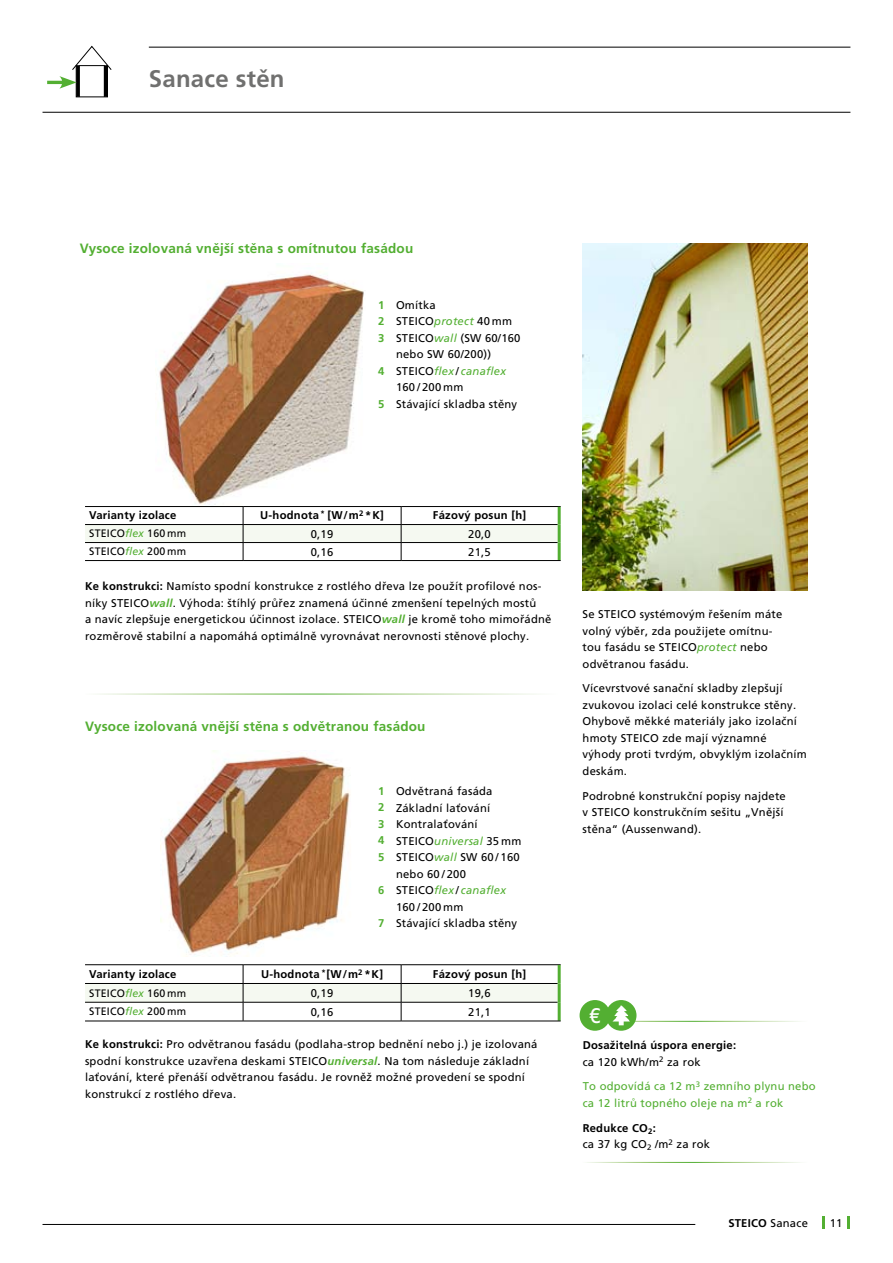
<style>
.page{position:relative;width:893px;height:1263px;background:#fff}
.page>*{position:absolute;margin:0;border:0;box-sizing:border-box;transform-origin:0 0}
.t1{font:700 24px "Frutiger CE";letter-spacing:.01em;color:#70706f}
.t2{font:21.15px "Frutiger";color:#fff}
.t3{font:700 13.5px "Frutiger CE";letter-spacing:.015em;color:#53af32}
.t4{font:11.25px/16.5px "Frutiger CE";letter-spacing:.02em;color:#000}
.t5{font:700 11.25px/16.5px "Frutiger CE";letter-spacing:.02em;color:#000}
.t6{font:11.25px/16.5px "Frutiger CE";letter-spacing:.02em;color:#53af32}
.t7{font:700 11.25px/16.5px "Frutiger CE";color:#53af32;text-align:justify}
.t8{font:10.8px "Frutiger CE";letter-spacing:.02em;color:#000}
.s1{font-style:italic;color:#53af32}
.s2{font-weight:700}
.s3{font-family:"Frutiger";font-weight:700;font-style:italic;color:#53af32}
.s4{font-family:"Frutiger";font-style:italic;color:#53af32}
.s5{font-weight:400}
</style>
<div class="page">
<hr style="left:43px;top:1224px;width:652px;height:1px;background:#000">
<svg style="left:822px;top:1216px;width:3px;height:13px"></svg>
<svg style="left:847px;top:1216px;width:3px;height:13px"></svg>
<hr style="left:149px;top:47px;width:701px;height:1px;background:#000">
<hr style="left:43px;top:112px;width:807px;height:1px;background:#000">
<img style="left:159px;top:274px;width:205px;height:231px">
<hr style="left:401px;top:506px;width:160px;height:1px;background:#000">
<hr style="left:558px;top:507px;width:3px;height:17px;background:#53af32">
<hr style="left:558px;top:524px;width:3px;height:18px;background:#53af32">
<hr style="left:558px;top:542px;width:3px;height:18px;background:#53af32">
<svg style="left:85px;top:506px;width:474px;height:54px"></svg>
<hr style="left:85px;top:560px;width:158px;height:1px;background:#000">
<hr style="left:243px;top:560px;width:158px;height:1px;background:#000">
<hr style="left:401px;top:560px;width:160px;height:1px;background:#000">
<img style="left:583px;top:244px;width:225px;height:347px">
<svg style="left:76px;top:89px;width:4px;height:8px"></svg>
<hr style="left:104px;top:66px;width:3px;height:31px;background:#000">
<hr style="left:47px;top:81px;width:19px;height:3px;background:#53af32">
<svg style="left:59px;top:45px;width:53px;height:44px"></svg>
<hr style="left:401px;top:964px;width:160px;height:1px;background:#000">
<hr style="left:558px;top:965px;width:3px;height:18px;background:#53af32">
<hr style="left:558px;top:983px;width:3px;height:19px;background:#53af32">
<hr style="left:558px;top:1002px;width:3px;height:19px;background:#53af32">
<hr style="left:85px;top:964px;width:158px;height:1px;background:#000">
<hr style="left:243px;top:964px;width:158px;height:1px;background:#000">
<svg style="left:85px;top:965px;width:474px;height:56px"></svg>
<hr style="left:85px;top:1021px;width:158px;height:1px;background:#000">
<hr style="left:243px;top:1021px;width:158px;height:1px;background:#000">
<hr style="left:401px;top:1021px;width:160px;height:1px;background:#000">
<div style="left:580px;top:1000px;width:30px;height:31px;background:#53af32;border-radius:50%"></div>
<div style="left:606px;top:1000px;width:30px;height:31px;background:#53af32;border-radius:50%"></div>
<img style="left:610px;top:1005px;width:22px;height:22px">
<img style="left:161px;top:750px;width:189px;height:205px">
<h1 class="t1" style="left:149px;top:65px;width:137px">Sanace stěn</h1>
<p class="t3" style="left:80px;top:240px;width:335px">Vysoce izolovaná vnější stěna s omítnutou fasádou</p>
<p class="t7" style="left:378px;top:296px;width:8px">1<br>2<br>3</p>
<p class="t7" style="left:378px;top:362px;width:8px">4</p>
<p class="t7" style="left:378px;top:395px;width:8px">5</p>
<p class="t4" style="left:396px;top:297px;width:126px">Omítka<br>STEICO<span class="s1">protect</span> 40 mm<br>STEICO<span class="s1">wall</span> (SW 60/160 nebo SW 60/200))<br>STEICO<span class="s1">flex</span> / <span class="s1">canaflex<br></span>160 / 200 mm<br>Stávající skladba stěny</p>
<p class="t5" style="left:89px;top:507px;width:89px">Varianty izolace</p>
<p class="t5" style="left:260px;top:507px;width:125px">U-hodnota <sup>*</sup> [W/m<sup>2</sup> * K]</p>
<p class="t5" style="left:433px;top:507px;width:95px">Fázový posun [h]</p>
<p class="t8" style="left:89px;top:527px;width:98px">STEICO<span class="s1">flex</span> 160 mm</p>
<p class="t4" style="left:311px;top:525px;width:24px">0,19</p>
<p class="t4" style="left:468px;top:525px;width:24px">20,0</p>
<p class="t8" style="left:89px;top:545px;width:98px">STEICO<span class="s1">flex</span> 200 mm</p>
<p class="t4" style="left:311px;top:543px;width:24px">0,16</p>
<p class="t4" style="left:468px;top:543px;width:24px">21,5</p>
<p class="t4" style="left:85px;top:578px;width:468px"><span class="s2">Ke konstrukci:</span> Namísto spodní konstrukce z rostlého dřeva lze použít profilové nos&shy;níky STEICO<span class="s3">wall</span>. Výhoda: štíhlý průřez znamená účinné zmenšení tepelných mostů<br>a navíc zlepšuje energetickou účinnost izolace. STEICO<span class="s3">wall</span> je kromě toho mimořádně rozměrově stabilní a napomáhá optimálně vyrovnávat nerovnosti stěnové plochy.</p>
<p class="t3" style="left:85px;top:718px;width:342px">Vysoce izolovaná vnější stěna s odvětranou fasádou</p>
<p class="t7" style="left:378px;top:783px;width:8px">1<br>2<br>3<br>4<br>5</p>
<p class="t7" style="left:378px;top:882px;width:8px">6</p>
<p class="t7" style="left:378px;top:915px;width:8px">7</p>
<p class="t4" style="left:396px;top:783px;width:127px">Odvětraná fasáda<br>Základní laťování<br>Kontralaťování<br>STEICO<span class="s1">universal</span> 35 mm<br>STEICO<span class="s1">wall</span> SW 60 / 160 nebo 60 / 200<br>STEICO<span class="s1">flex</span> / <span class="s1">canaflex<br></span>160 / 200 mm<br>Stávající skladba stěny</p>
<p class="t5" style="left:89px;top:966px;width:89px">Varianty izolace</p>
<p class="t5" style="left:261px;top:966px;width:123px">U-hodnota <sup>*</sup>[W/m<sup>2</sup> * K]</p>
<p class="t5" style="left:433px;top:966px;width:95px">Fázový posun [h]</p>
<p class="t8" style="left:89px;top:986px;width:98px">STEICO<span class="s1">flex</span> 160 mm</p>
<p class="t4" style="left:311px;top:985px;width:24px">0,19</p>
<p class="t4" style="left:468px;top:985px;width:24px">19,6</p>
<p class="t8" style="left:89px;top:1005px;width:98px">STEICO<span class="s1">flex</span> 200 mm</p>
<p class="t4" style="left:311px;top:1003px;width:24px">0,16</p>
<p class="t4" style="left:468px;top:1003px;width:24px">21,1</p>
<p class="t4" style="left:85px;top:1036px;width:454px"><span class="s2">Ke konstrukci:</span> Pro odvětranou fasádu (podlaha-strop bednění nebo j.) je izolovaná spodní konstrukce uzavřena deskami STEICO<span class="s3">universal</span>. Na tom následuje základní laťování, které přenáší odvětranou fasádu. Je rovněž možné provedení se spodní konstrukcí z rostlého dřeva.</p>
<p class="t4" style="left:583px;top:606px;width:201px">Se STEICO systémovým řešením máte volný výběr, zda použijete omítnu&shy;tou fasádu se STEICO<span class="s4">protect</span> nebo odvětranou fasádu.</p>
<p class="t4" style="left:583px;top:680px;width:226px">Vícevrstvové sanační skladby zlepšují zvukovou izolaci celé konstrukce stěny.<br>Ohybově měkké materiály jako izolační hmoty STEICO zde mají významné výhody proti tvrdým, obvyklým izolačním deskám.</p>
<p class="t4" style="left:583px;top:787px;width:205px">Podrobné konstrukční popisy najdete v STEICO konstrukčním sešitu „Vnější stěna“ (Aussenwand).</p>
<h2 class="t2" style="left:589px;top:1003px;width:13px">€</h2>
<p class="t5" style="left:583px;top:1037px;width:155px">Dosažitelná úspora energie: <span class="s5">ca 120 kWh/m</span><sup>2</sup> <span class="s5">za rok</span></p>
<p class="t6" style="left:583px;top:1078px;width:234px">To odpovídá ca 12 m<sup>3</sup> zemního plynu nebo ca 12 litrů topného oleje na m<sup>2</sup> a rok</p>
<p class="t4" style="left:583px;top:1119px;width:129px"><span class="s2">Redukce CO</span><sub>2</sub><span class="s2">:<br></span>ca 37 kg CO<sub>2</sub> /m<sup>2</sup> za rok</p>
<p class="t5" style="left:728px;top:1214px;width:81px">STEICO <span class="s5">Sanace</span></p>
<p class="t4" style="left:830px;top:1214px;width:14px">11</p>
</div>
